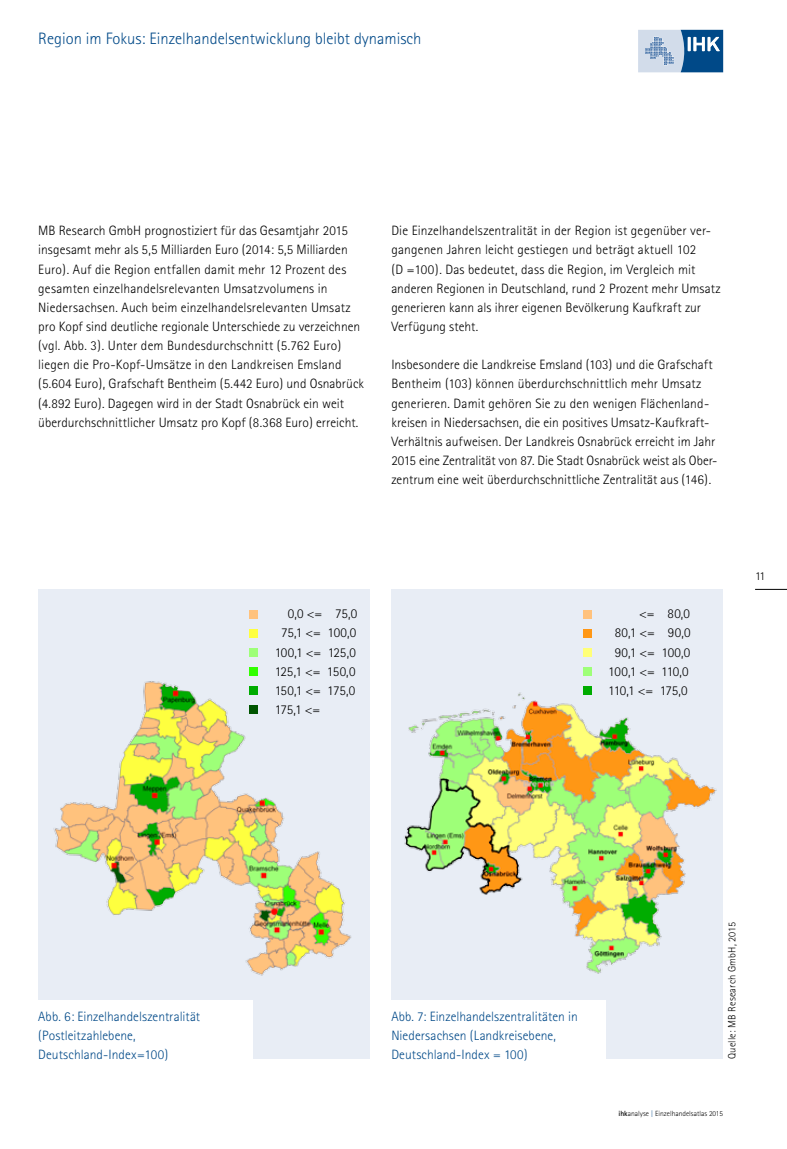
<style>
.page{position:relative;width:787px;height:1149px;background:#fff}
.page>*{position:absolute;margin:0;border:0;box-sizing:border-box;transform-origin:0 0}
.t1{font:300 16.5px "Rotis Sans Serif";color:#004988}
.t2{font:300 13.5px/19.2px "Rotis Sans Serif";letter-spacing:.005em;color:#000}
.t3{font:300 13.5px/19.2px "Rotis Sans Serif";letter-spacing:.005em;color:#004988}
.t4{font:300 13.5px/19.2px "Rotis Sans Serif";letter-spacing:-.02em;color:#000;text-align:right}
.t5{font:300 12px "Rotis Sans Serif";color:#000}
.t6{font:300 10.5px "Rotis Sans Serif";letter-spacing:.01em;color:#000}
.t7{font:300 7.5px "Rotis Sans Serif";color:#000}
.s1{font-weight:700}
.s2{color:#004988}
</style>
<div class="page">
<svg style="left:638px;top:30px;width:85px;height:42px;background:#789dc0"></svg>
<hr style="left:755px;top:589px;width:32px;height:1px;background:#000">
<div style="left:391px;top:589px;width:332px;height:469px;background:#e8edf5"></div>
<div style="left:391px;top:999px;width:214px;height:60px;background:#fff"></div>
<div style="left:38px;top:589px;width:332px;height:469px;background:#e8edf5"></div>
<div style="left:38px;top:999px;width:214px;height:60px;background:#fff"></div>
<img style="left:53px;top:681px;width:299px;height:295px">
<img style="left:404px;top:686px;width:313px;height:288px">
<div style="left:249px;top:609px;width:9px;height:9px;background:#ffc27d"></div>
<div style="left:249px;top:628px;width:9px;height:9px;background:#feff3f"></div>
<div style="left:249px;top:648px;width:9px;height:8px;background:#9eff78"></div>
<div style="left:249px;top:667px;width:9px;height:8px;background:#31ff00"></div>
<div style="left:249px;top:686px;width:9px;height:8px;background:#00ac00"></div>
<div style="left:249px;top:705px;width:9px;height:8px;background:#050"></div>
<div style="left:583px;top:609px;width:8px;height:9px;background:#ffc27d"></div>
<div style="left:583px;top:628px;width:8px;height:9px;background:#ff9715"></div>
<div style="left:583px;top:648px;width:8px;height:8px;background:#ffff78"></div>
<div style="left:583px;top:667px;width:8px;height:8px;background:#9eff78"></div>
<div style="left:583px;top:686px;width:8px;height:8px;background:#00ac00"></div>
<p class="t1" style="left:38px;top:29px;width:385px">Region im Fokus: Einzelhandelsentwicklung bleibt dynamisch</p>
<p class="t2" style="left:38px;top:221px;width:327px">MB Research GmbH prognostiziert für das Gesamtjahr 2015 insgesamt mehr als 5,5 Milliarden Euro (2014: 5,5 Milliarden Euro). Auf die Region entfallen damit mehr 12 Prozent des gesamten einzelhandelsrelevanten Umsatzvolumens in Niedersachsen. Auch beim einzelhandelsrelevanten Umsatz pro Kopf sind deutliche regionale Unterschiede zu verzeichnen (vgl. Abb. 3). Unter dem Bundesdurchschnitt (5.762 Euro) liegen die Pro-Kopf-Umsätze in den Landkreisen Emsland (5.604 Euro), Grafschaft Bentheim (5.442 Euro) und Osnabrück (4.892 Euro). Dagegen wird in der Stadt Osnabrück ein weit überdurchschnittlicher Umsatz pro Kopf (8.368 Euro) erreicht.</p>
<p class="t2" style="left:391px;top:221px;width:331px">Die Einzelhandelszentralität in der Region ist gegenüber ver&shy;gangenen Jahren leicht gestiegen und beträgt aktuell 102<br>(D =100). Das bedeutet, dass die Region, im Vergleich mit anderen Regionen in Deutschland, rund 2 Prozent mehr Umsatz generieren kann als ihrer eigenen Bevölkerung Kaufkraft zur Verfügung steht.</p>
<p class="t2" style="left:391px;top:355px;width:327px">Insbesondere die Landkreise Emsland (103) und die Grafschaft Bentheim (103) können überdurchschnittlich mehr Umsatz generieren. Damit gehören Sie zu den wenigen Flächenland&shy;kreisen in Niedersachsen, die ein positives Umsatz-Kaufkraft-Verhältnis aufweisen. Der Landkreis Osnabrück erreicht im Jahr 2015 eine Zentralität von 87. Die Stadt Osnabrück weist als Ober&shy;zentrum eine weit überdurchschnittliche Zentralität aus (146).</p>
<p class="t2" style="left:288px;top:604px;width:71px">0,0 &lt;= 75,0</p>
<p class="t2" style="left:281px;top:623px;width:77px">75,1 &lt;= 100,0</p>
<p class="t2" style="left:275px;top:642px;width:83px">100,1 &lt;= 125,0</p>
<p class="t2" style="left:275px;top:661px;width:82px">125,1 &lt;= 150,0</p>
<p class="t2" style="left:275px;top:680px;width:82px">150,1 &lt;= 175,0</p>
<p class="t2" style="left:275px;top:699px;width:47px">175,1 &lt;=</p>
<p class="t4" style="left:608px;top:604px;width:84px">&lt;= 80,0<br>80,1 &lt;= 90,0<br>90,1 &lt;= 100,0<br>100,1 &lt;= 110,0<br>110,1 &lt;= 175,0</p>
<p class="t5" style="left:755px;top:569px;width:12px">11</p>
<p class="t3" style="left:38px;top:1006px;width:163px">Abb. 6: Einzelhandelszentralität (Postleitzahlebene,<br>Deutschland-Index=100)</p>
<p class="t3" style="left:391px;top:1006px;width:188px">Abb. 7: Einzelhandelszentralitäten in<br>Niedersachsen (Landkreisebene,<br>Deutschland-Index = 100)</p>
<p class="t6" style="left:726px;top:1058px;width:138px;rotate:-90deg">Quelle: MB Research GmbH, 2015</p>
<p class="t7" style="left:618px;top:1109px;width:106px"><span class="s1">ihk</span>analyse <span class="s2">|</span> Einzelhandelsatlas 2015</p>
</div>
